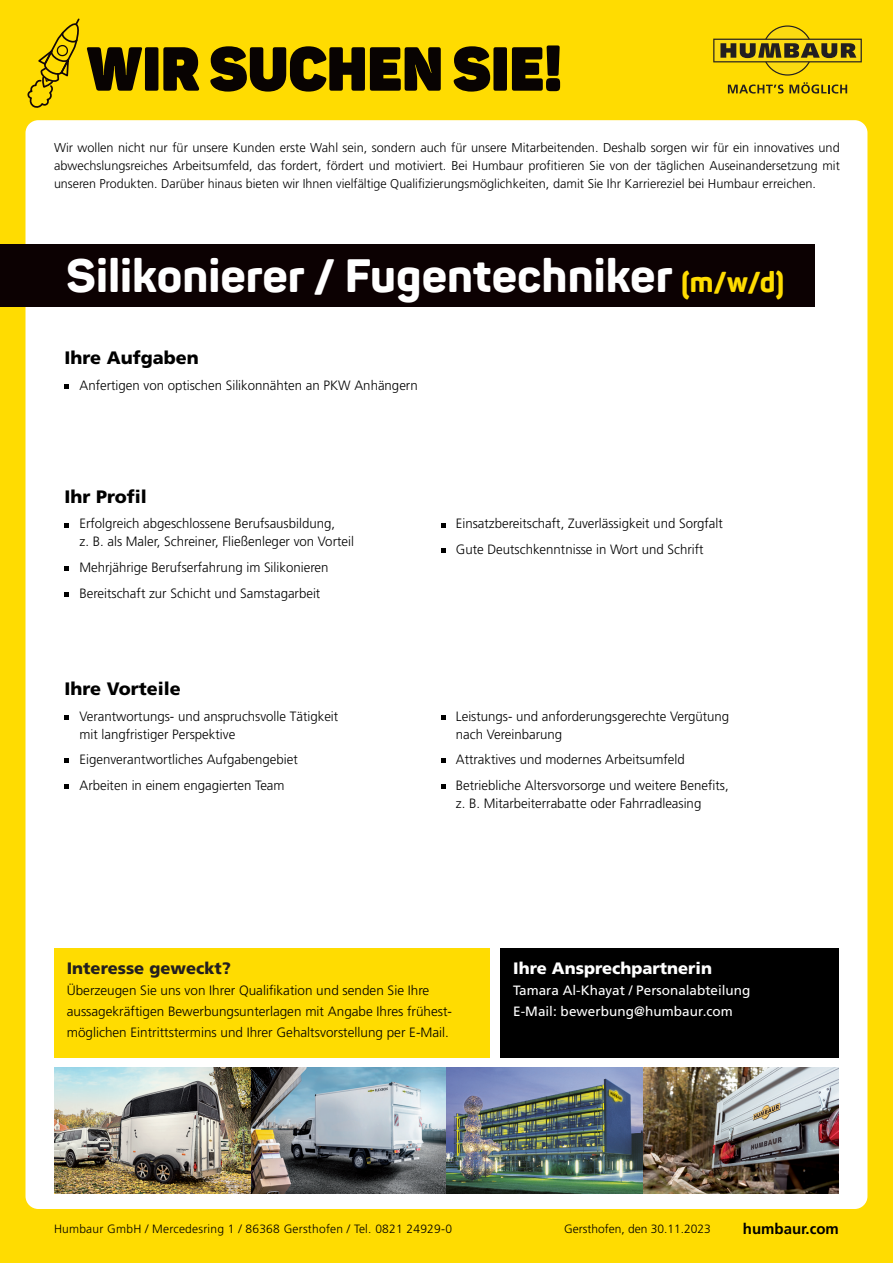
<style>
.page{position:relative;width:893px;height:1263px;background:#ffdc01}
.page>*{position:absolute;margin:0;border:0;box-sizing:border-box;transform-origin:0 0}
.t1{font:800 61.2px "Panton";letter-spacing:.005em;color:#080302;scale:.95 1}
.t2{font:800 46.2px "Panton";color:#fff}
.t3{font:18px "Frutiger LT 75 Blk";color:#000}
.t4{font:16.5px "Frutiger LT 75 Blk";color:#fff}
.t5{font:16.5px "Frutiger LT 75 Blk";color:#231f20}
.t6{font:15px "Frutiger LT 65 Bd";color:#000}
.t7{font:13.5px/25.7px "Frutiger LT 45 Lt";color:#000}
.t8{font:13.5px/21px "Frutiger LT 55 Rm";color:#fff}
.t9{font:12.75px/18px "Frutiger LT 45 Lt";color:#000;text-align:justify}
.t10{font:12px "Frutiger LT 45 Lt";letter-spacing:.02em;color:#000}
.t11{font:12px "Frutiger LT 45 Lt";color:#000}
.s1{font-size:28.35px;color:#ffdc01}
</style>
<div class="page">
<div style="left:26px;top:120px;width:841px;height:1089px;background:#fff;border-radius:13px"></div>
<svg style="left:713px;top:25px;width:149px;height:51px"></svg>
<svg style="left:728px;top:82px;width:119px;height:12px"></svg>
<img style="left:54px;top:1068px;width:785px;height:126px">
<div style="left:54px;top:948px;width:436px;height:109px;background:#ffdc01"></div>
<svg style="left:27px;top:18px;width:53px;height:90px"></svg>
<div style="left:0;top:244px;width:815px;height:63px;background:#0c0102"></div>
<div style="left:500px;top:948px;width:339px;height:109px;background:#000"></div>
<svg style="left:65px;top:715px;width:4px;height:5px"></svg>
<svg style="left:65px;top:758px;width:4px;height:5px"></svg>
<svg style="left:65px;top:784px;width:4px;height:5px"></svg>
<svg style="left:441px;top:715px;width:5px;height:5px"></svg>
<svg style="left:441px;top:758px;width:5px;height:5px"></svg>
<svg style="left:441px;top:784px;width:5px;height:5px"></svg>
<svg style="left:65px;top:384px;width:4px;height:5px"></svg>
<svg style="left:65px;top:523px;width:4px;height:4px"></svg>
<svg style="left:65px;top:566px;width:4px;height:5px"></svg>
<svg style="left:65px;top:592px;width:4px;height:5px"></svg>
<svg style="left:441px;top:523px;width:5px;height:4px"></svg>
<svg style="left:441px;top:548px;width:5px;height:5px"></svg>
<h1 class="t1" style="left:87px;top:29px;width:502px">WIR SUCHEN SIE!</h1>
<p class="t9" style="left:54px;top:138px;width:787px">Wir wollen nicht nur für unsere Kunden erste Wahl sein, sondern auch für unsere Mitarbeitenden. Deshalb sorgen wir für ein innovatives und abwechslungsreiches Arbeitsumfeld, das fordert, fördert und motiviert. Bei Humbaur profitieren Sie von der täglichen Auseinandersetzung mit unseren Produkten. Darüber hinaus bieten wir Ihnen vielfältige Qualifizierungsmöglichkeiten, damit Sie Ihr Karriereziel bei Humbaur erreichen.</p>
<h2 class="t2" style="left:66px;top:246px;width:720px">Silikonierer / Fugentechniker <span class="s1">(m/w/d)</span></h2>
<h3 class="t3" style="left:65px;top:347px;width:136px">Ihre Aufgaben</h3>
<p class="t7" style="left:80px;top:372px;width:340px">Anfertigen von optischen Silikonnähten an PKW Anhängern</p>
<h3 class="t3" style="left:65px;top:485px;width:84px">Ihr Profil</h3>
<p class="t7" style="left:80px;top:515px;width:276px;line-height:18px">Erfolgreich abgeschlossene Berufsausbildung,<br>z. B. als Maler, Schreiner, Fließenleger von Vorteil</p>
<p class="t7" style="left:80px;top:555px;width:250px">Mehrjährige Berufserfahrung im Silikonieren<br>Bereitschaft zur Schicht und Samstagarbeit</p>
<h3 class="t3" style="left:65px;top:678px;width:118px">Ihre Vorteile</h3>
<p class="t7" style="left:80px;top:707px;width:260px;line-height:18px">Verantwortungs- und anspruchsvolle Tätigkeit mit langfristiger Perspektive</p>
<p class="t7" style="left:80px;top:747px;width:220px">Eigenverantwortliches Aufgabengebiet<br>Arbeiten in einem engagierten Team</p>
<p class="t7" style="left:456px;top:511px;width:268px">Einsatzbereitschaft, Zuverlässigkeit und Sorgfalt<br>Gute Deutschkenntnisse in Wort und Schrift</p>
<p class="t7" style="left:456px;top:707px;width:275px;line-height:18px">Leistungs- und anforderungsgerechte Vergütung nach Vereinbarung</p>
<p class="t7" style="left:456px;top:747px;width:274px">Attraktives und modernes Arbeitsumfeld<br>Betriebliche Altersvorsorge und weitere Benefits,</p>
<p class="t7" style="left:456px;top:791px;width:247px">z. B. Mitarbeiterrabatte oder Fahrradleasing</p>
<p class="t5" style="left:67px;top:958px;width:166px">Interesse geweckt?</p>
<p class="t7" style="left:67px;top:980px;width:386px;line-height:21px">Überzeugen Sie uns von Ihrer Qualifikation und senden Sie Ihre aussagekräftigen Bewerbungsunterlagen mit Angabe Ihres frühest&shy;möglichen Eintrittstermins und Ihrer Gehaltsvorstellung per E-Mail.</p>
<p class="t4" style="left:513px;top:958px;width:200px">Ihre Ansprechpartnerin</p>
<p class="t8" style="left:513px;top:980px;width:239px">Tamara Al-Khayat / Personalabteilung<br>E-Mail: bewerbung@humbaur.com</p>
<p class="t10" style="left:54px;top:1222px;width:400px">Humbaur GmbH / Mercedesring 1 / 86368 Gersthofen / Tel. 0821 24929-0</p>
<p class="t6" style="left:743px;top:1219px;width:98px">humbaur.com</p>
<p class="t11" style="left:564px;top:1222px;width:148px">Gersthofen, den 30.11.2023</p>
</div>
